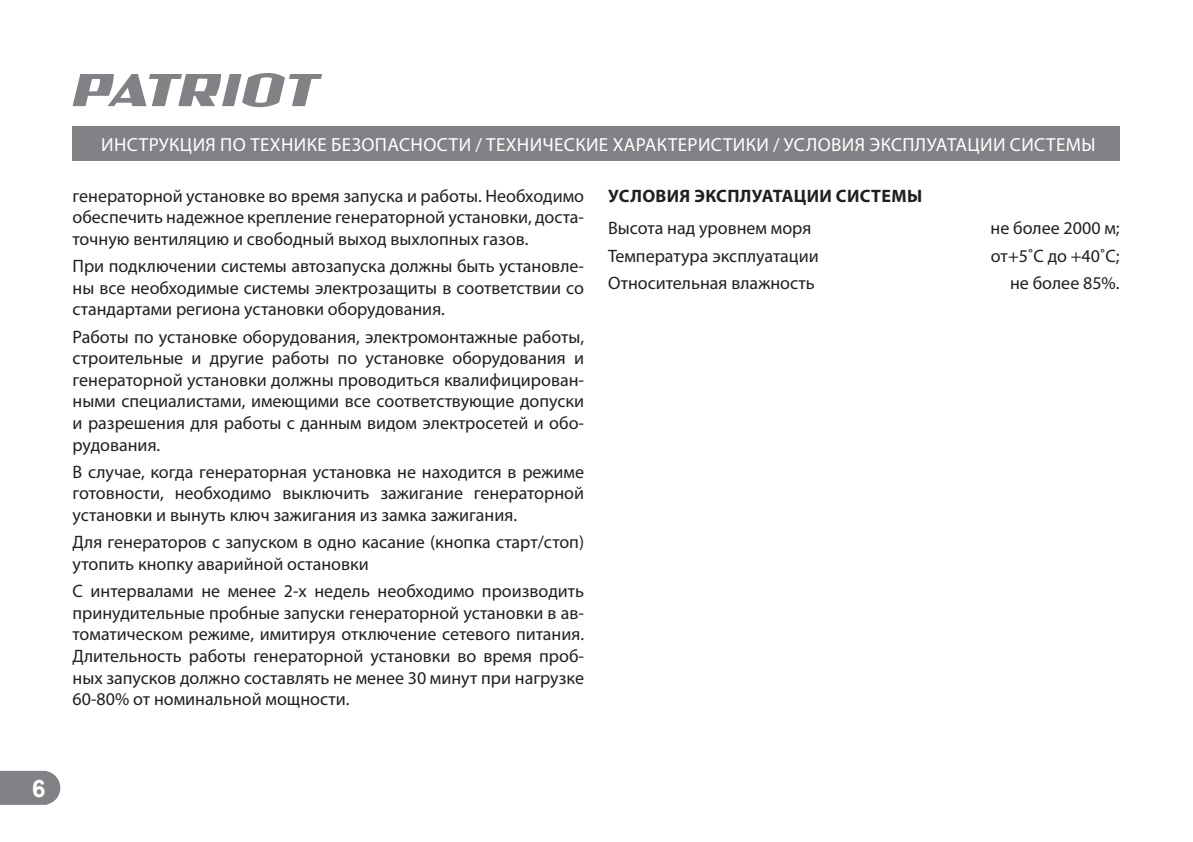
<style>
.page{position:relative;width:1193px;height:842px;background:#fff}
.page>*{position:absolute;margin:0;border:0;box-sizing:border-box;transform-origin:0 0}
.t1{font:700 24px "Arial";color:#fff}
.t2{font:19px "Myriad Pro";letter-spacing:.02em;color:#fff}
.t3{font:18px/21.6px "Myriad Pro";color:#231f20;text-align:justify}
.t4{font:700 18px "Myriad Pro";letter-spacing:.02em;color:#231f20}
</style>
<div class="page">
<svg style="left:0;top:771px;width:60px;height:34px"></svg>
<svg style="left:73px;top:73px;width:249px;height:34px"></svg>
<div style="left:73px;top:127px;width:1046px;height:34px;background:#808285"></div>
<p class="t2" style="left:101px;top:135px;width:996px">ИНСТРУКЦИЯ ПО ТЕХНИКЕ БЕЗОПАСНОСТИ / ТЕХНИЧЕСКИЕ ХАРАКТЕРИСТИКИ / УСЛОВИЯ ЭКСПЛУАТАЦИИ СИСТЕМЫ</p>
<p class="t3" style="left:73px;top:185px;width:513px">генераторной установке во время запуска и работы. Необходимо обеспечить надежное крепление генераторной установки, доста&shy;точную вентиляцию и свободный выход выхлопных газов.</p>
<p class="t3" style="left:73px;top:256px;width:513px">При подключении системы автозапуска должны быть установле&shy;ны все необходимые системы электрозащиты в соответствии со стандартами региона установки оборудования.</p>
<p class="t3" style="left:73px;top:326px;width:513px">Работы по установке оборудования, электромонтажные работы, строительные и другие работы по установке оборудования и генераторной установки должны проводиться квалифицирован&shy;ными специалистами, имеющими все соответствующие допуски и разрешения для работы с данным видом электросетей и обо&shy;рудования.</p>
<p class="t3" style="left:73px;top:462px;width:513px">В случае, когда генераторная установка не находится в режиме готовности, необходимо выключить зажигание генераторной установки и вынуть ключ зажигания из замка зажигания.</p>
<p class="t3" style="left:73px;top:532px;width:513px">Для генераторов с запуском в одно касание (кнопка старт/стоп) утопить кнопку аварийной остановки</p>
<p class="t3" style="left:73px;top:581px;width:513px">С интервалами не менее 2-х недель необходимо производить принудительные пробные запуски генераторной установки в ав&shy;томатическом режиме, имитируя отключение сетевого питания.<br>Длительность работы генераторной установки во время проб&shy;ных запусков должно составлять не менее 30 минут при нагрузке 60-80% от номинальной мощности.</p>
<p class="t4" style="left:608px;top:187px;width:315px">УСЛОВИЯ ЭКСПЛУАТАЦИИ СИСТЕМЫ</p>
<p class="t3" style="left:608px;top:216px;width:212px;line-height:27.2px;text-align:left">Высота над уровнем моря<br>Температура эксплуатации<br>Относительная влажность</p>
<p class="t3" style="left:990px;top:216px;width:131px;line-height:27.2px;text-align:right">не более 2000 м; от+5˚С до +40˚С; не более 85%.</p>
<h1 class="t1" style="left:32px;top:774px;width:15px">6</h1>
</div>
